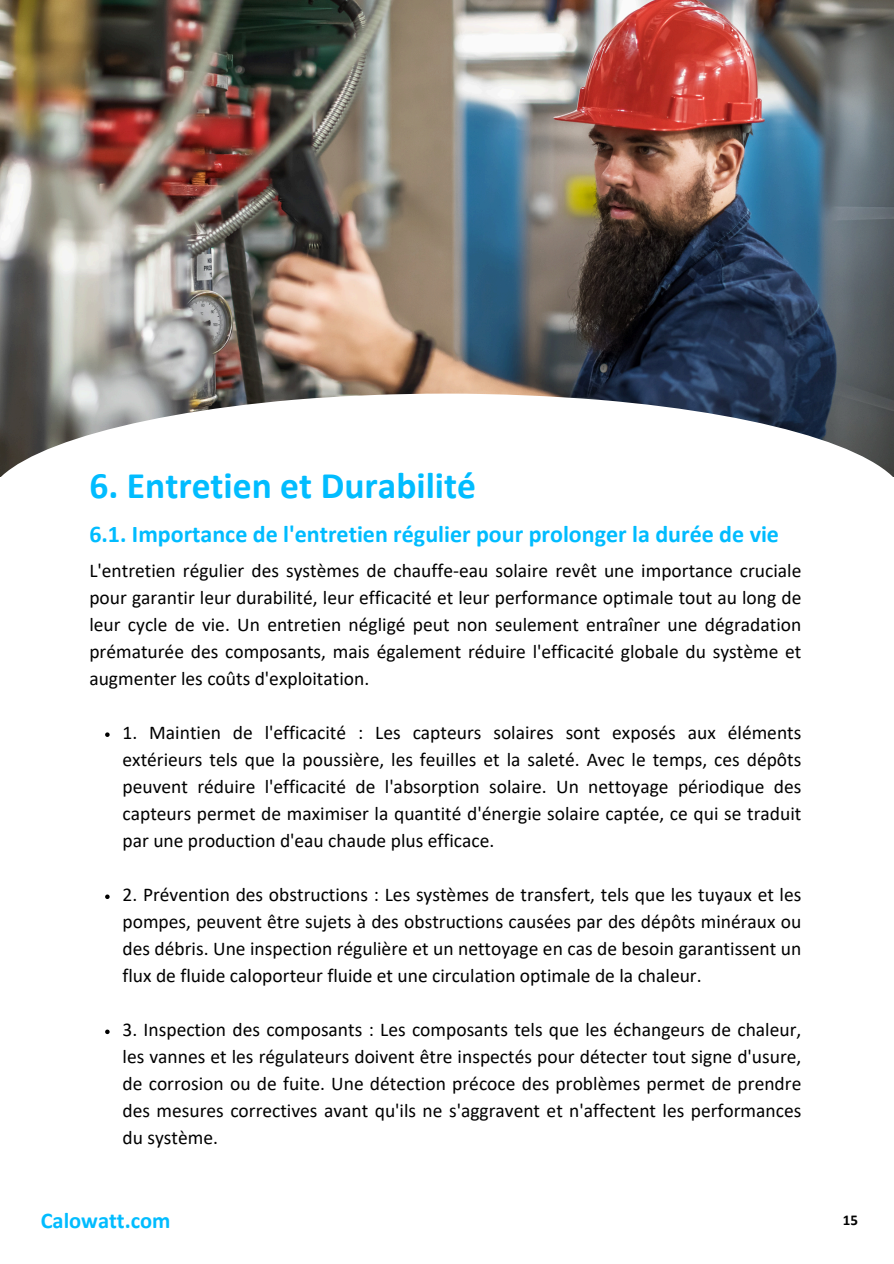
<style>
.page{position:relative;width:894px;height:1264px;background:#fff}
.page>*{position:absolute;margin:0;border:0;box-sizing:border-box;transform-origin:0 0}
.t1{font:700 37.5px "Calibri";color:#01bcff}
.t2{font:700 24px "Calibri";color:#01bcff}
.t3{font:700 22.5px "Calibri";color:#01bcff}
.t4{font:19.5px/27px "Calibri";color:#000;text-align:justify}
.t5{font:700 15px "Calibri";color:#000}
</style>
<div class="page">
<img style="left:0;top:0;width:893px;height:393px">
<svg style="left:0;top:393px;width:893px;height:84px"></svg>
<svg style="left:105px;top:732px;width:5px;height:5px"></svg>
<svg style="left:105px;top:894px;width:5px;height:5px"></svg>
<svg style="left:105px;top:1029px;width:5px;height:5px"></svg>
<p class="t1" style="left:89px;top:469px;width:388px">6. Entretien et Durabilité</p>
<h2 class="t2" style="left:89px;top:524px;width:691px">6.1. Importance de l'entretien régulier pour prolonger la durée de vie</h2>
<p class="t4" style="left:89px;top:558px;width:713px">L'entretien régulier des systèmes de chauffe-eau solaire revêt une importance cruciale pour garantir leur durabilité, leur efficacité et leur performance optimale tout au long de leur cycle de vie. Un entretien négligé peut non seulement entraîner une dégradation prématurée des composants, mais également réduire l'efficacité globale du système et augmenter les coûts d'exploitation.</p>
<p class="t4" style="left:122px;top:720px;width:680px">1. Maintien de l'efficacité : Les capteurs solaires sont exposés aux éléments extérieurs tels que la poussière, les feuilles et la saleté. Avec le temps, ces dépôts peuvent réduire l'efficacité de l'absorption solaire. Un nettoyage périodique des capteurs permet de maximiser la quantité d'énergie solaire captée, ce qui se traduit par une production d'eau chaude plus efficace.</p>
<p class="t4" style="left:122px;top:882px;width:680px">2. Prévention des obstructions : Les systèmes de transfert, tels que les tuyaux et les pompes, peuvent être sujets à des obstructions causées par des dépôts minéraux ou des débris. Une inspection régulière et un nettoyage en cas de besoin garantissent un flux de fluide caloporteur fluide et une circulation optimale de la chaleur.</p>
<h2 class="t4" style="left:122px;top:1017px;width:680px">3. Inspection des composants : Les composants tels que les échangeurs de chaleur, les vannes et les régulateurs doivent être inspectés pour détecter tout signe d'usure, de corrosion ou de fuite. Une détection précoce des problèmes permet de prendre des mesures correctives avant qu'ils ne s'aggravent et n'affectent les performances du système.</h2>
<h1 class="t3" style="left:41px;top:1211px;width:131px">Calowatt.com</h1>
<p class="t5" style="left:842px;top:1213px;width:17px">15</p>
</div>
